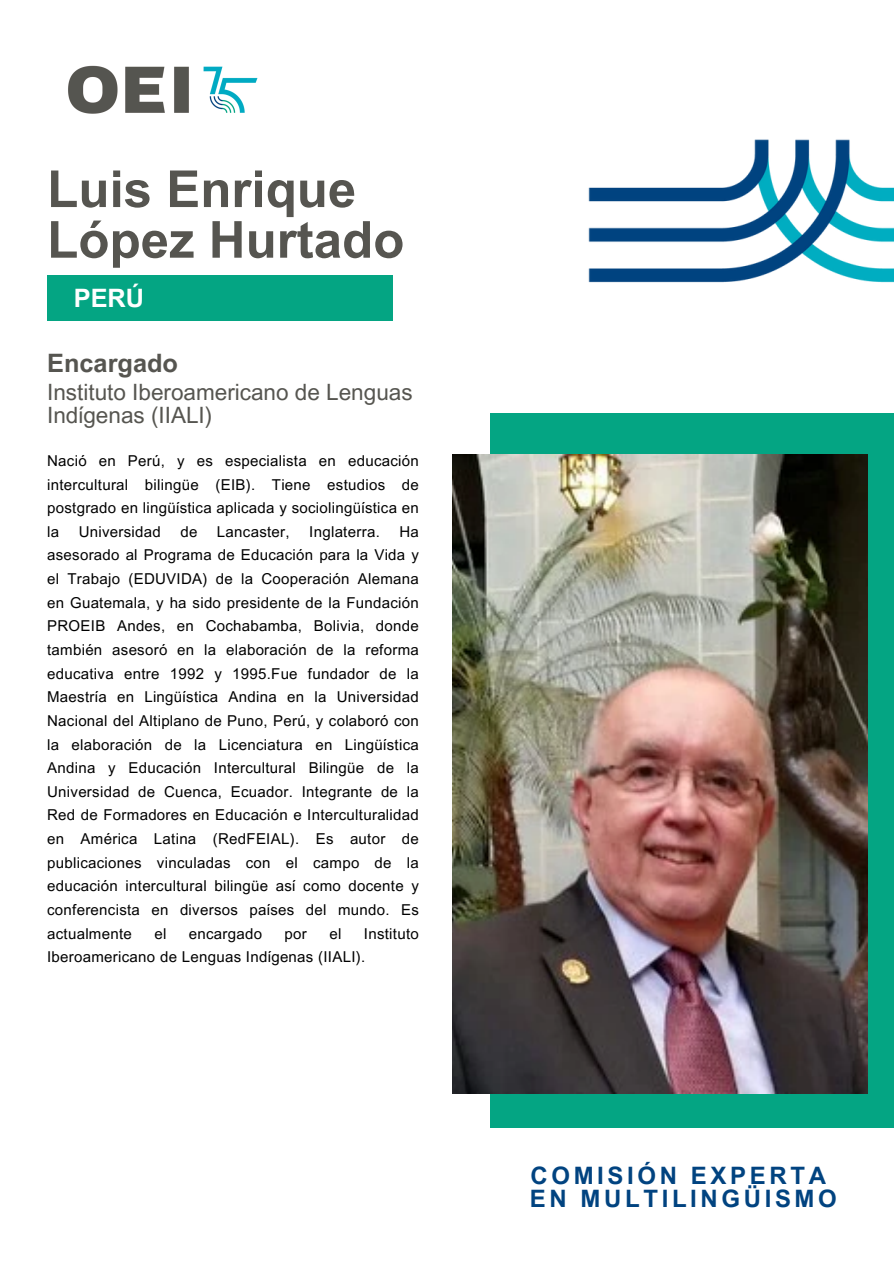
<style>
.page{position:relative;width:894px;height:1264px;background:#fff}
.page>*{position:absolute;margin:0;border:0;box-sizing:border-box;transform-origin:0 0}
.t1{font:700 51px/50.7px "Arial MT Pro";color:#565550}
.t2{font:700 25.35px "Arial MT Pro";color:#565550}
.t3{font:700 25.35px "Arial MT Pro";color:#fff}
.t4{font:700 24px/22.5px "Arial MT Pro";letter-spacing:.15em;color:#014380}
.t5{font:22.5px/22.5px "Arial MT Pro";color:#565550}
.t6{font:15px/23.7px "Arial MT Pro";letter-spacing:.02em;color:#000;text-align:justify}
</style>
<div class="page">
<div style="left:490px;top:414px;width:403px;height:713px;background:#04a583"></div>
<img style="left:452px;top:454px;width:415px;height:639px">
<div style="left:47px;top:275px;width:345px;height:45px;background:#04a583"></div>
<img style="left:68px;top:65px;width:190px;height:49px">
<img style="left:588px;top:139px;width:305px;height:144px">
<h4 class="t1" style="left:47px;top:170px;width:358px">Luis Enrique<br>López Hurtado</h4>
<h1 class="t3" style="left:74px;top:288px;width:72px">PERÚ</h1>
<h2 class="t2" style="left:47px;top:353px;width:132px">Encargado</h2>
<h3 class="t5" style="left:47px;top:384px;width:367px">Instituto Iberoamericano de Lenguas<br>Indígenas (IIALI)</h3>
<p class="t6" style="left:47px;top:450px;width:373px">Nació en Perú, y es especialista en educación intercultural bilingüe (EIB). Tiene estudios de postgrado en lingüística aplicada y sociolingüística en la</p>
<p class="t6" style="left:47px;top:521px;width:373px;text-indent:352px">Ha asesorado al Programa de Educación para la Vida y el Trabajo (EDUVIDA) de la Cooperación Alemana en Guatemala, y ha sido presidente de la Fundación PROEIB Andes, en Cochabamba, Bolivia, donde también asesoró en la elaboración de la reforma educativa entre 1992 y 1995.Fue fundador de la Maestría en Lingüística Andina en la Universidad Nacional del Altiplano de Puno, Perú, y colaboró con la elaboración de la Licenciatura en Lingüística Andina y Educación Intercultural Bilingüe de la Universidad de Cuenca, Ecuador. Integrante de la Red de Formadores en Educación e Interculturalidad en América Latina (RedFEIAL). Es autor de publicaciones vinculadas con el campo de la educación intercultural bilingüe así como docente y conferencista en diversos países del mundo. Es actualmente</p>
<p class="t6" style="left:79px;top:521px;width:84px">Universidad</p>
<p class="t6" style="left:180px;top:521px;width:18px">de</p>
<p class="t6" style="left:217px;top:521px;width:74px">Lancaster,</p>
<p class="t6" style="left:309px;top:521px;width:72px">Inglaterra.</p>
<p class="t6" style="left:47px;top:923px;width:373px;text-indent:317px">Instituto<br>Iberoamericano de Lenguas Indígenas (IIALI).</p>
<p class="t6" style="left:154px;top:923px;width:13px">el</p>
<p class="t6" style="left:189px;top:923px;width:75px">encargado</p>
<p class="t6" style="left:284px;top:923px;width:24px">por</p>
<p class="t6" style="left:329px;top:923px;width:13px">el</p>
<h2 class="t4" style="left:529px;top:1167px;width:308px">COMISIÓN EXPERTA<br>EN MULTILINGÜISMO</h2>
</div>
